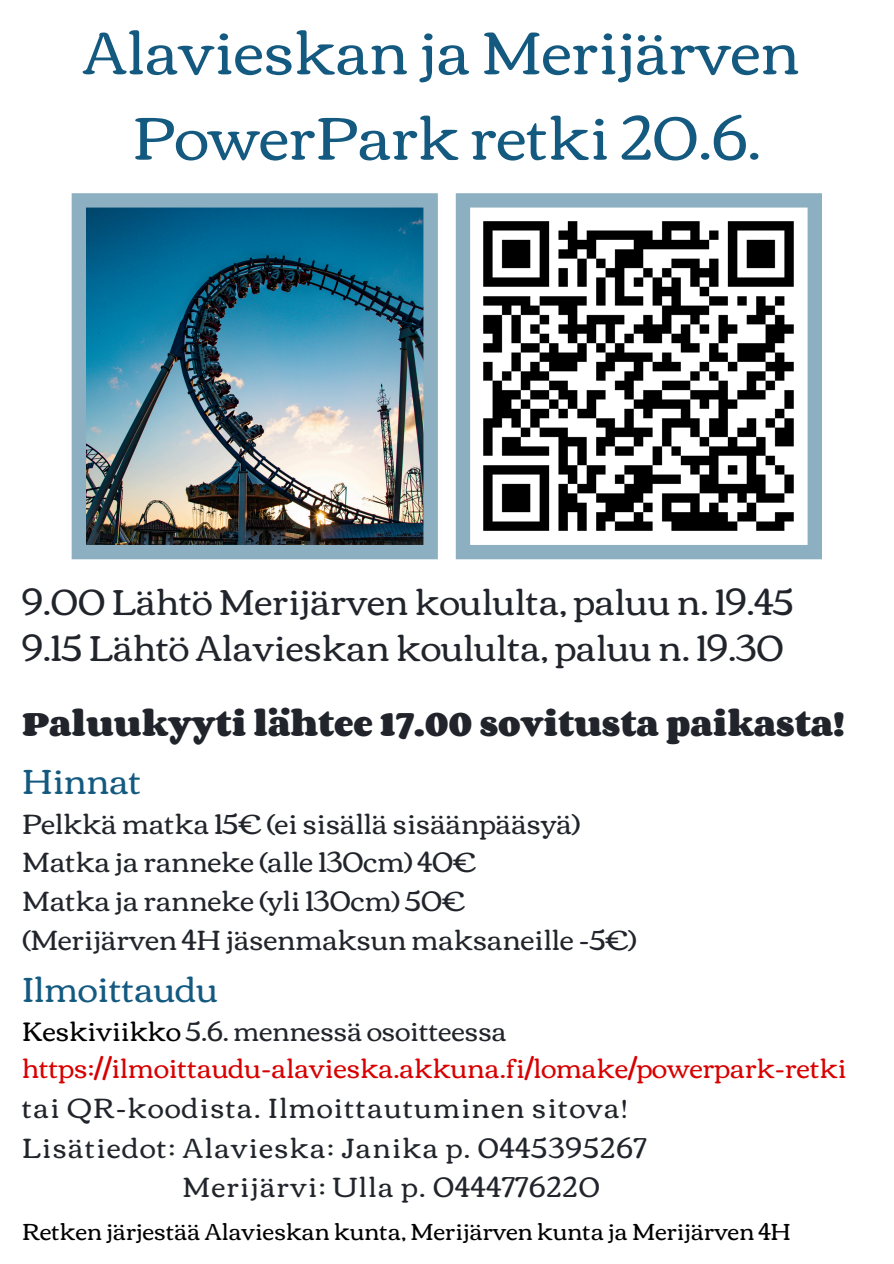
<style>
.page{position:relative;width:894px;height:1264px;background:#fff}
.page>*{position:absolute;margin:0;border:0;box-sizing:border-box;transform-origin:0 0}
.t1{font:61.05px/85.3px "Corben";color:#145a80;text-align:center}
.t2{font:36.3px/46.2px "Corben";color:#21252b}
.t3{font:35.25px "Corben";color:#145a80}
.t4{font:700 29.25px "Corben";color:#21252b}
.t5{font:28.2px/38.7px "Corben";color:#21252b}
.t6{font:28.2px "Corben";letter-spacing:.045em;color:#21252b}
.t7{font:28.2px "Corben";letter-spacing:.05em;color:#21252b}
.t8{font:27px/37.2px "Corben";color:#d80000}
.t9{font:23.4px "Corben";color:#000}
.s1{color:#000}
.s2{color:#21252b}
</style>
<div class="page">
<img style="left:72px;top:193px;width:366px;height:366px">
<svg style="left:455px;top:193px;width:366px;height:366px"></svg>
<h1 class="t1" style="left:83px;top:11px;width:718px">Alavieskan ja Merijärven<br>PowerPark retki 20.6.</h1>
<p class="t2" style="left:22px;top:579px;width:772px">9.00 Lähtö Merijärven koululta, paluu n. 19.45<br>9.15 Lähtö Alavieskan koululta, paluu n. 19.30</p>
<p class="t4" style="left:22px;top:709px;width:824px">Paluukyyti lähtee 17.00 sovitusta paikasta!</p>
<p class="t3" style="left:22px;top:761px;width:121px">Hinnat</p>
<p class="t5" style="left:22px;top:804px;width:616px">Pelkkä matka 15€ (ei sisällä sisäänpääsyä)<br>Matka ja ranneke (alle 130cm) 40€<br>Matka ja ranneke (yli 130cm) 50€<br>(Merijärven 4H jäsenmaksun maksaneille -5€)</p>
<p class="t3" style="left:22px;top:969px;width:197px">Ilmoittaudu</p>
<p class="t8" style="left:22px;top:1012px;width:826px"><span class="s1">Keskiviikko</span> <span class="s2">5.6. mennessä osoitteessa </span>https://ilmoittaudu-alavieska.akkuna.fi/lomake/powerpark-retki</p>
<p class="t7" style="left:22px;top:1091px;width:607px">tai QR-koodista. Ilmoittautuminen sitova!</p>
<p class="t6" style="left:22px;top:1131px;width:625px">Lisätiedot: Alavieska: Janika p. 0445395267</p>
<p class="t6" style="left:182px;top:1170px;width:418px">Merijärvi: Ulla p. 0444776220</p>
<p class="t9" style="left:22px;top:1217px;width:770px">Retken järjestää Alavieskan kunta, Merijärven kunta ja Merijärven 4H</p>
</div>
